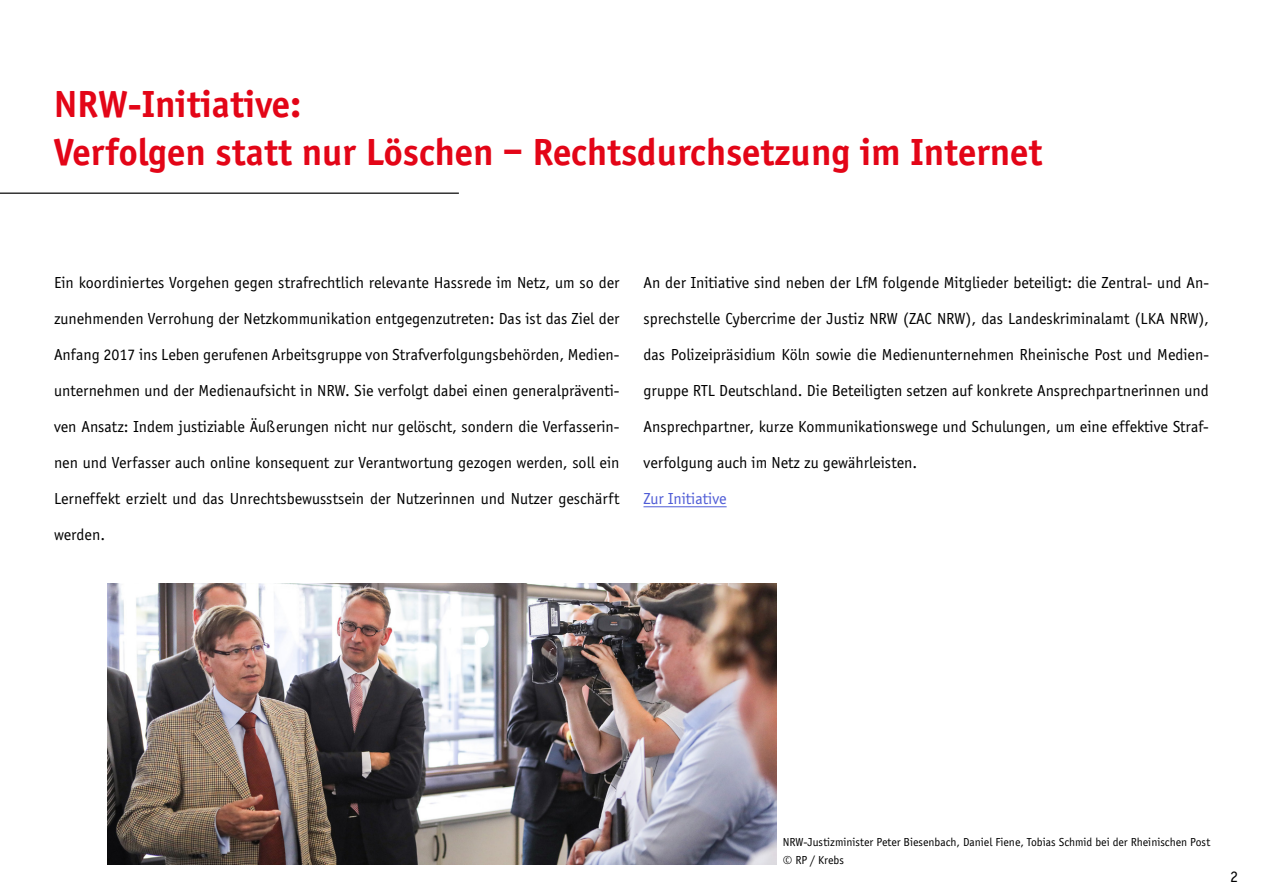
<style>
.page{position:relative;width:1263px;height:893px;background:#fff}
.page>*{position:absolute;margin:0;border:0;box-sizing:border-box;transform-origin:0 0}
.t1{font:700 39px/48px "Officina Sans EFTU";color:#e30517}
.t2{font:16.5px/36px "Officina Sans EFTU";color:#000;text-align:justify}
.t3{font:16.5px "Officina Sans EFTU";color:#4f5cd6}
.t4{font:12px/18px "Officina Sans EFTU";color:#000}
</style>
<div class="page">
<hr style="left:0;top:192px;width:459px;height:2px;background:#333">
<hr style="left:643px;top:506px;width:84px;height:1px;background:#4f5cd6">
<img style="left:108px;top:583px;width:669px;height:281px">
<h1 class="t1" style="left:54px;top:80px;width:990px">NRW-Initiative:<br>Verfolgen statt nur Löschen – Rechtsdurchsetzung im Internet</h1>
<p class="t2" style="left:54px;top:265px;width:567px">Ein koordiniertes Vorgehen gegen strafrechtlich relevante Hassrede im Netz, um so der zunehmenden Verrohung der Netzkommunikation entgegenzutreten: Das ist das Ziel der Anfang 2017 ins Leben gerufenen Arbeitsgruppe von Strafverfolgungsbehörden, Medien&shy;unternehmen und der Medienaufsicht in NRW. Sie verfolgt dabei einen generalpräventi&shy;ven Ansatz: Indem justiziable Äußerungen nicht nur gelöscht, sondern die Verfasserin&shy;nen und Verfasser auch online konsequent zur Verantwortung gezogen werden, soll ein Lerneffekt erzielt und das Unrechtsbewusstsein der Nutzerinnen und Nutzer geschärft werden.</p>
<p class="t2" style="left:643px;top:265px;width:567px">An der Initiative sind neben der LfM folgende Mitglieder beteiligt: die Zentral- und An&shy;sprechstelle Cybercrime der Justiz NRW (ZAC NRW), das Landeskriminalamt (LKA NRW), das Polizeipräsidium Köln sowie die Medienunternehmen Rheinische Post und Medien&shy;gruppe RTL Deutschland. Die Beteiligten setzen auf konkrete Ansprechpartnerinnen und Ansprechpartner, kurze Kommunikationswege und Schulungen, um eine effektive Straf&shy;verfolgung auch im Netz zu gewährleisten.</p>
<p class="t3" style="left:643px;top:489px;width:85px">Zur Initiative</p>
<p class="t4" style="left:783px;top:833px;width:429px">NRW-Justizminister Peter Biesenbach, Daniel Fiene, Tobias Schmid bei der Rheinischen Post © RP / Krebs</p>
<p class="t2" style="left:1230px;top:859px;width:10px">2</p>
</div>
